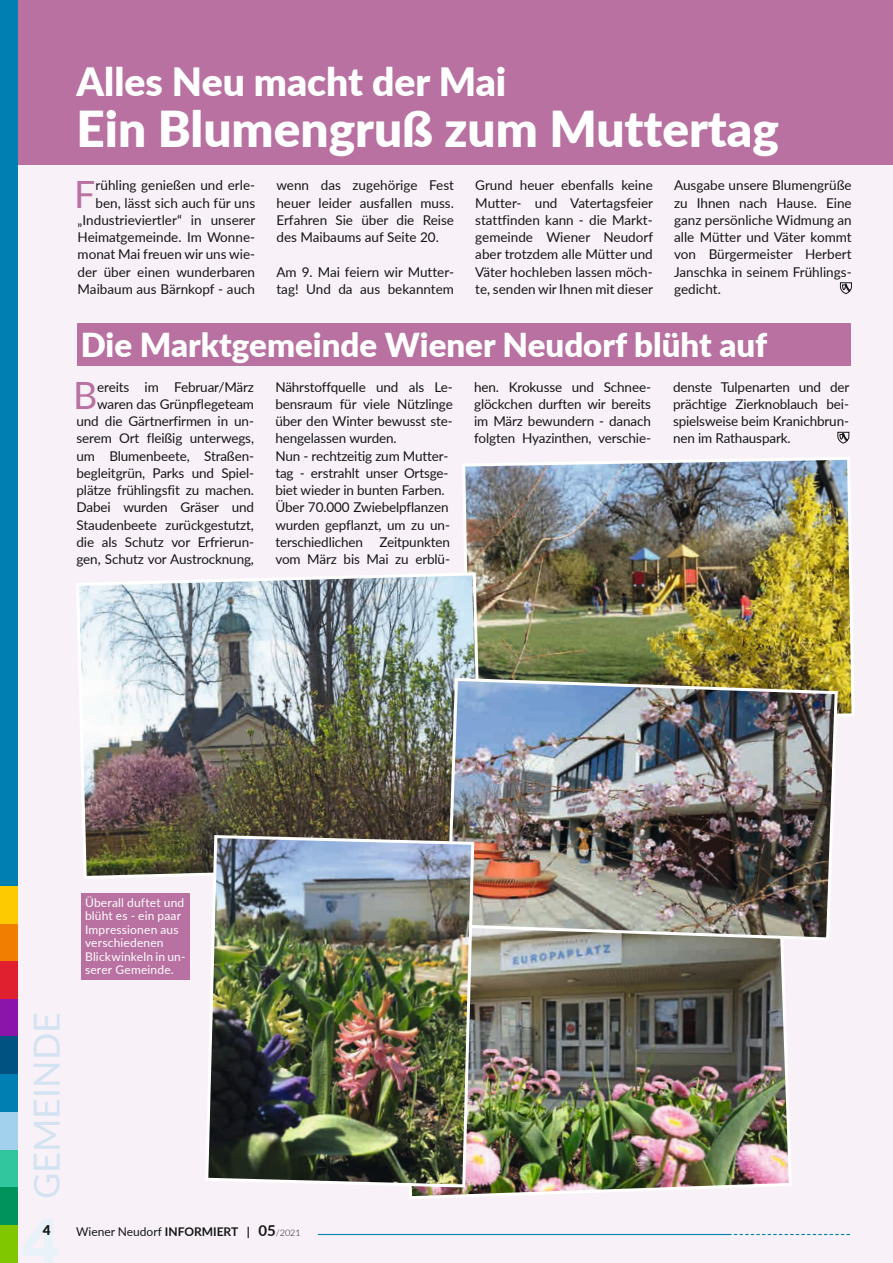
<style>
.page{position:relative;width:893px;height:1263px;background:#f8f1f7}
.page>*{position:absolute;margin:0;border:0;box-sizing:border-box;transform-origin:0 0}
.t1{font:900 49.5px "Lato";color:#fff}
.t2{font:900 39px "Lato";color:#fff}
.t3{font:37.65px "Lato";color:#b871a1}
.t4{font:36px "Lato";color:#d3e3f2}
.t5{font:900 33px "Lato";color:#fff}
.t6{font:13.5px/17.2px "Lato";letter-spacing:-.01em;color:#151616;text-align:justify}
.t7{font:900 13.5px "Lato";color:#151616}
.t8{font:12px/13.5px "Lato";letter-spacing:.015em;color:#fff}
.t9{font:12px "Lato";color:#151616}
.s1{font-weight:700}
.s2{font-weight:700;font-size:15px}
.s3{font-weight:300;font-size:9px}
</style>
<div class="page">
<div style="left:0;top:0;width:893px;height:165px;background:#b871a1"></div>
<hr style="left:892px;top:0;width:1px;height:372px;background:#b871a1">
<div style="left:0;top:0;width:17px;height:923px;background:#007fb2"></div>
<div style="left:0;top:923px;width:17px;height:38px;background:#f27e00"></div>
<div style="left:0;top:961px;width:17px;height:38px;background:#e01f2f"></div>
<div style="left:0;top:999px;width:17px;height:37px;background:#8b14ab"></div>
<div style="left:0;top:1036px;width:17px;height:38px;background:#005281"></div>
<div style="left:0;top:1074px;width:17px;height:38px;background:#007fb2"></div>
<div style="left:0;top:1112px;width:17px;height:38px;background:#a1d1ec"></div>
<div style="left:0;top:1150px;width:17px;height:37px;background:#32c69e"></div>
<div style="left:0;top:1187px;width:17px;height:38px;background:#00945c"></div>
<div style="left:0;top:1225px;width:17px;height:38px;background:#80c700"></div>
<hr style="left:318px;top:1234px;width:414px;height:1px;background:#007fb2">
<svg style="left:734px;top:1234px;width:116px;height:1px"></svg>
<div style="left:0;top:886px;width:17px;height:37px;background:#fdc900"></div>
<div style="left:77px;top:324px;width:773px;height:42px;background:#b871a1"></div>
<svg style="left:837px;top:432px;width:12px;height:12px"></svg>
<svg style="left:840px;top:282px;width:12px;height:12px"></svg>
<img style="left:463px;top:457px;width:391px;height:259px">
<img style="left:76px;top:571px;width:409px;height:308px">
<img style="left:409px;top:942px;width:383px;height:257px">
<img style="left:445px;top:676px;width:394px;height:266px">
<div style="left:81px;top:893px;width:109px;height:87px;background:#b871a1"></div>
<img style="left:204px;top:833px;width:272px;height:356px">
<h2 class="t2" style="left:77px;top:53px;width:431px">Alles Neu macht der Mai</h2>
<h1 class="t1" style="left:77px;top:92px;width:704px">Ein Blumengruß zum Muttertag</h1>
<p class="t6" style="left:78px;top:176px;width:179px;text-align:right">rühling genießen und erle&shy;ben, lässt sich auch für uns „Industrieviertler“ in unserer<br>Heimatgemeinde. Im Wonne&shy;monat Mai freuen wir uns wie&shy;der über einen wunderbaren<br>Maibaum aus Bärnkopf - auch</p>
<p class="t6" style="left:276px;top:176px;width:179px">wenn das zugehörige Fest heuer leider ausfallen muss.<br>Erfahren Sie über die Reise des Maibaums auf Seite 20.</p>
<h3 class="t3" style="left:74px;top:167px;width:23px">F</h3>
<p class="t6" style="left:276px;top:262px;width:179px">Am 9. Mai feiern wir Mutter&shy;tag! Und da aus bekanntem</p>
<p class="t6" style="left:475px;top:176px;width:179px">Grund heuer ebenfalls keine Mutter- und Vatertagsfeier stattfinden kann - die Markt&shy;gemeinde Wiener Neudorf aber trotzdem alle Mütter und Väter hochleben lassen möch&shy;te, senden wir Ihnen mit dieser</p>
<p class="t6" style="left:674px;top:176px;width:179px">Ausgabe unsere Blumengrüße zu Ihnen nach Hause. Eine ganz persönliche Widmung an alle Mütter und Väter kommt von Bürgermeister Herbert Janschka in seinem Frühlings&shy;gedicht.</p>
<h3 class="t5" style="left:81px;top:320px;width:688px">Die Marktgemeinde Wiener Neudorf blüht auf</h3>
<h3 class="t3" style="left:73px;top:368px;width:26px">B</h3>
<p class="t6" style="left:77px;top:377px;width:179px;text-align:right">ereits im Februar/März waren das Grünpflegeteam und die Gärtnerfirmen in un&shy;serem Ort fleißig unterwegs, um Blumenbeete, Straßen&shy;begleitgrün, Parks und Spiel&shy;plätze frühlingsfit zu machen.<br>Dabei wurden Gräser und<br>Staudenbeete zurückgestutzt, die als Schutz vor Erfrierun&shy;gen, Schutz vor Austrocknung,</p>
<p class="t6" style="left:275px;top:377px;width:179px;text-align:left">Nährstoffquelle und als Le&shy;bensraum für viele Nützlinge über den Winter bewusst ste&shy;hengelassen wurden.<br>Nun - rechtzeitig zum Mutter&shy;tag - erstrahlt unser Ortsge&shy;biet wieder in bunten Farben.<br>Über 70.000 Zwiebelpflanzen wurden gepflanzt, um zu un&shy;terschiedlichen Zeitpunkten vom März bis Mai zu erblü-</p>
<p class="t6" style="left:474px;top:377px;width:178px">hen. Krokusse und Schnee&shy;glöckchen durften wir bereits im März bewundern - danach folgten Hyazinthen, verschie-</p>
<p class="t6" style="left:673px;top:377px;width:178px">denste Tulpenarten und der prächtige Zierknoblauch bei&shy;spielsweise beim Kranichbrun&shy;nen im Rathauspark.</p>
<h3 class="t4" style="left:21px;top:1199px;width:188px;rotate:-90deg">GEMEINDE</h3>
<p class="t8" style="left:85px;top:895px;width:102px">Überall duftet und blüht es - ein paar<br>Impressionen aus verschiedenen<br>Blickwinkeln in un&shy;serer Gemeinde.</p>
<p class="t7" style="left:43px;top:1219px;width:9px">4</p>
<p class="t9" style="left:76px;top:1223px;width:226px">Wiener Neudorf <span class="s1">INFORMIERT |</span> <span class="s2">05</span><span class="s3">/2021</span></p>
</div>
